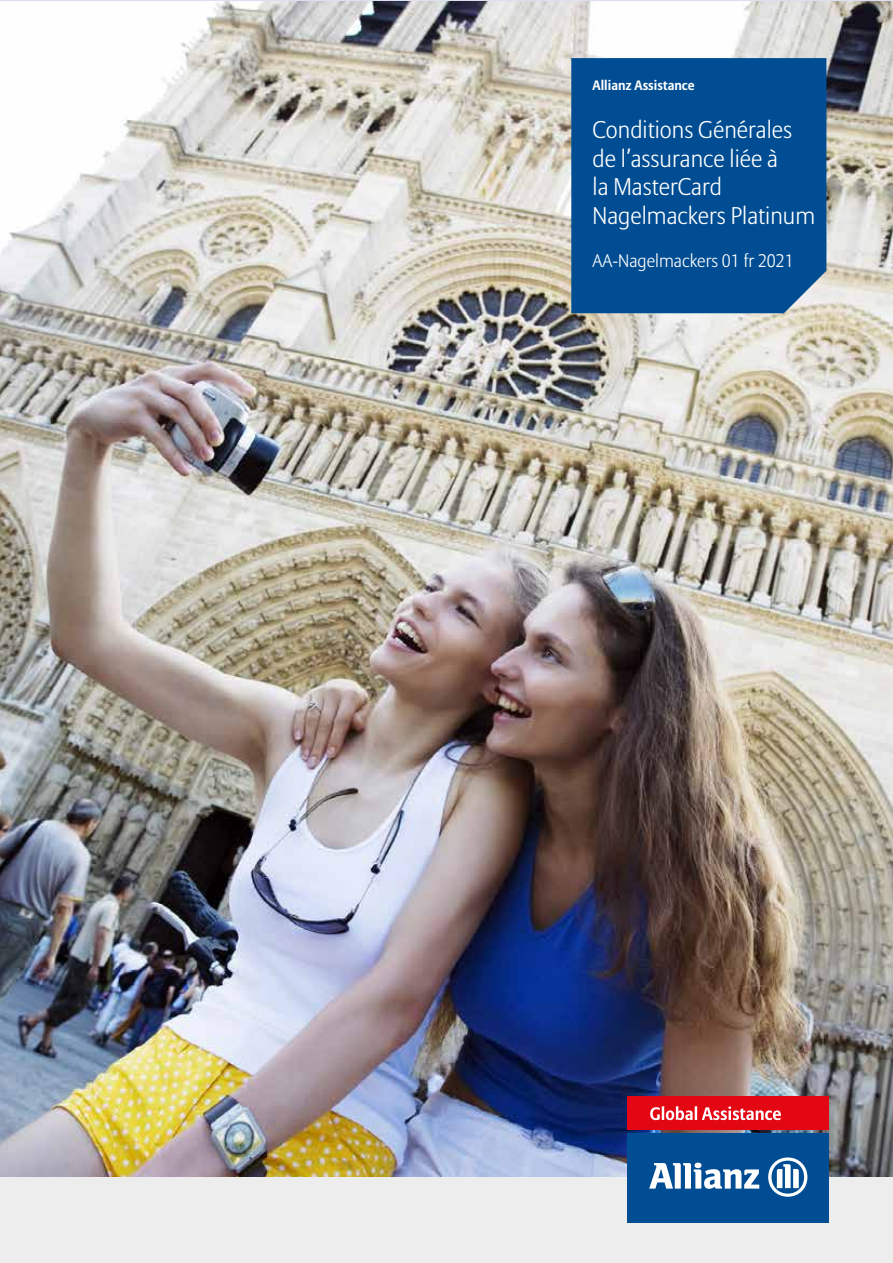
<style>
.page{position:relative;width:893px;height:1263px;background:#fff}
.page>*{position:absolute;margin:0;border:0;box-sizing:border-box;transform-origin:0 0}
.t1{font:300 24px/28.5px "Allianz Sans";color:#fff}
.t2{font:300 18px "Allianz Sans";color:#fff}
.t3{font:700 13.5px "Allianz Sans";color:#fff}
.s1{font-style:inherit}
</style>
<div class="page">
<img style="left:0;top:1px;width:892px;height:1177px">
<div style="left:571px;top:58px;width:255px;height:255px;background:#004d93"></div>
<div style="left:0;top:1178px;width:893px;height:85px;background:#ededed"></div>
<div style="left:627px;top:1096px;width:202px;height:34px;background:#e30613"></div>
<div style="left:627px;top:1133px;width:202px;height:90px;background:#004d93"></div>
<svg style="left:649px;top:1162px;width:110px;height:27px"></svg>
<svg style="left:768px;top:1157px;width:39px;height:40px"></svg>
<svg style="left:650px;top:1106px;width:131px;height:14px"></svg>
<p class="t3" style="left:593px;top:77px;width:104px">Allianz Assistance</p>
<p class="t1" style="left:593px;top:115px;width:224px">Conditions Générales de l’assurance liée à<br>la MasterCard<br>Nagelmackers Platinum</p>
<p class="t2" style="left:593px;top:250px;width:203px">AA-Nagelmackers 01 <span class="s1">fr 2021</span></p>
</div>
